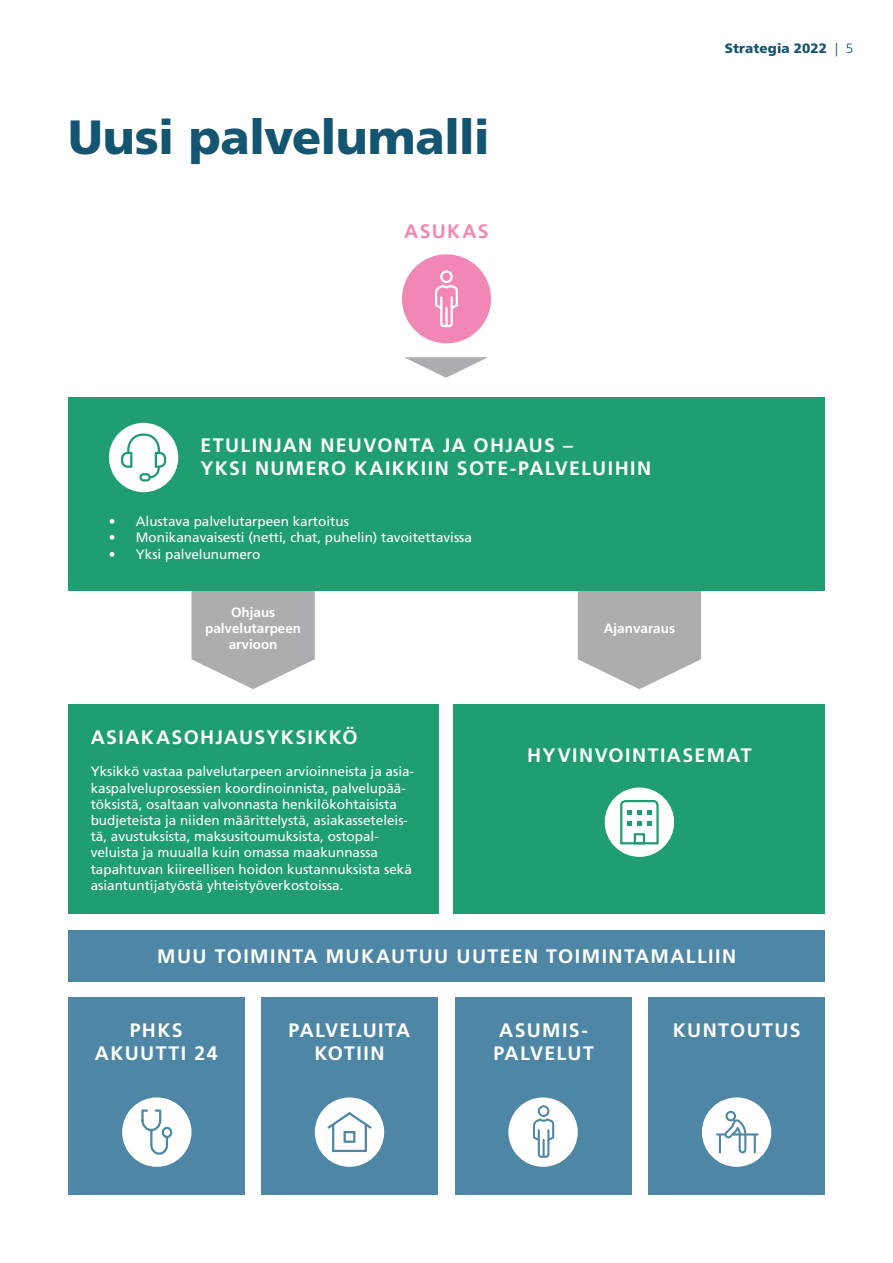
<style>
.page{position:relative;width:893px;height:1263px;background:#fff}
.page>*{position:absolute;margin:0;border:0;box-sizing:border-box;transform-origin:0 0}
.t1{font:900 48px "Frutiger";letter-spacing:-.015em;color:#145571}
.t2{font:700 19.5px/23.4px "Frutiger";letter-spacing:.07em;color:#fff}
.t3{font:700 19.5px "Frutiger";letter-spacing:.08em;color:#f287b6}
.t4{font:13.5px/16.2px "Frutiger";color:#fff}
.t5{font:700 13.5px/16.2px "Frutiger";color:#fff;text-align:center}
.t6{font:900 13.5px "Frutiger";letter-spacing:.005em;color:#145571}
.s1{font-weight:300}
</style>
<div class="page">
<svg style="left:578px;top:590px;width:123px;height:99px;background:#b6b9bb"></svg>
<svg style="left:191px;top:590px;width:124px;height:99px;background:#b7b9bc"></svg>
<div style="left:402px;top:254px;width:89px;height:89px;background:#f287b6;border-radius:50%"></div>
<svg style="left:435px;top:270px;width:23px;height:57px"></svg>
<div style="left:68px;top:397px;width:757px;height:193px;background:#1f9e71"></div>
<div style="left:109px;top:423px;width:69px;height:69px;background:#fff;border-radius:50%"></div>
<svg style="left:404px;top:357px;width:84px;height:21px"></svg>
<div style="left:68px;top:704px;width:371px;height:210px;background:#1f9e71"></div>
<div style="left:454px;top:704px;width:371px;height:210px;background:#1f9e71"></div>
<div style="left:605px;top:787px;width:69px;height:70px;background:#fff;border-radius:50%"></div>
<svg style="left:620px;top:800px;width:39px;height:45px"></svg>
<div style="left:68px;top:997px;width:176px;height:198px;background:#4e86a6"></div>
<div style="left:261px;top:997px;width:177px;height:198px;background:#4e86a6"></div>
<div style="left:455px;top:997px;width:176px;height:198px;background:#4e86a6"></div>
<div style="left:648px;top:997px;width:177px;height:198px;background:#4e86a6"></div>
<div style="left:315px;top:1097px;width:69px;height:70px;background:#fff;border-radius:50%"></div>
<div style="left:344px;top:1131px;width:11px;height:12px;border:2px solid #4e86a6"></div>
<div style="left:332px;top:1123px;width:35px;height:29px;border:2px solid #4e86a6"></div>
<svg style="left:327px;top:1112px;width:45px;height:19px"></svg>
<div style="left:508px;top:1097px;width:70px;height:70px;background:#fff;border-radius:50%"></div>
<svg style="left:533px;top:1105px;width:21px;height:53px"></svg>
<div style="left:122px;top:1097px;width:69px;height:70px;background:#fff;border-radius:50%"></div>
<svg style="left:141px;top:1109px;width:32px;height:46px"></svg>
<div style="left:68px;top:930px;width:757px;height:51px;background:#4e86a6"></div>
<div style="left:702px;top:1097px;width:69px;height:70px;background:#fff;border-radius:50%"></div>
<svg style="left:121px;top:433px;width:45px;height:48px"></svg>
<svg style="left:716px;top:1111px;width:43px;height:42px"></svg>
<h1 class="t1" style="left:68px;top:108px;width:423px">Uusi palvelumalli</h1>
<h2 class="t3" style="left:404px;top:220px;width:86px">ASUKAS</h2>
<p class="t6" style="left:725px;top:40px;width:130px">Strategia 2022 <span class="s1">| 5</span></p>
<h2 class="t2" style="left:200px;top:433px;width:452px">ETULINJAN NEUVONTA JA OHJAUS –<br>YKSI NUMERO KAIKKIIN SOTE-PALVELUIHIN</h2>
<p class="t4" style="left:109px;top:513px;width:242px">• Alustava palvelutarpeen kartoitus</p>
<p class="t4" style="left:109px;top:530px;width:365px">• Monikanavaisesti (netti, chat, puhelin) tavoitettavissa</p>
<p class="t4" style="left:109px;top:546px;width:153px">• Yksi palvelunumero</p>
<p class="t5" style="left:205px;top:604px;width:98px">Ohjaus palvelutarpeen arvioon</p>
<h2 class="t2" style="left:91px;top:725px;width:268px">ASIAKASOHJAUSYKSIKKÖ</h2>
<p class="t5" style="left:604px;top:620px;width:73px">Ajanvaraus</p>
<p class="t4" style="left:91px;top:764px;width:325px">Yksikkö vastaa palvelutarpeen arvioinneista ja asia&shy;kaspalveluprosessien koordinoinnista, palvelupää&shy;töksistä, osaltaan valvonnasta henkilökohtaisista budjeteista ja niiden määrittelystä, asiakasseteleis&shy;tä, avustuksista, maksusitoumuksista, ostopal&shy;veluista ja muualla kuin omassa maakunnassa tapahtuvan kiireellisen hoidon kustannuksista sekä asiantuntijatyöstä yhteistyöverkostoissa.</p>
<h2 class="t2" style="left:527px;top:744px;width:226px">HYVINVOINTIASEMAT</h2>
<h2 class="t2" style="left:157px;top:944px;width:580px">MUU TOIMINTA MUKAUTUU UUTEEN TOIMINTAMALLIIN</h2>
<h2 class="t2" style="left:95px;top:1018px;width:124px;text-align:center">PHKS<br>AKUUTTI 24</h2>
<h2 class="t2" style="left:289px;top:1018px;width:123px;text-align:center">PALVELUITA<br>KOTIIN</h2>
<h2 class="t2" style="left:493px;top:1018px;width:102px">ASUMIS-<br>PALVELUT</h2>
<h2 class="t2" style="left:673px;top:1018px;width:129px">KUNTOUTUS</h2>
</div>
